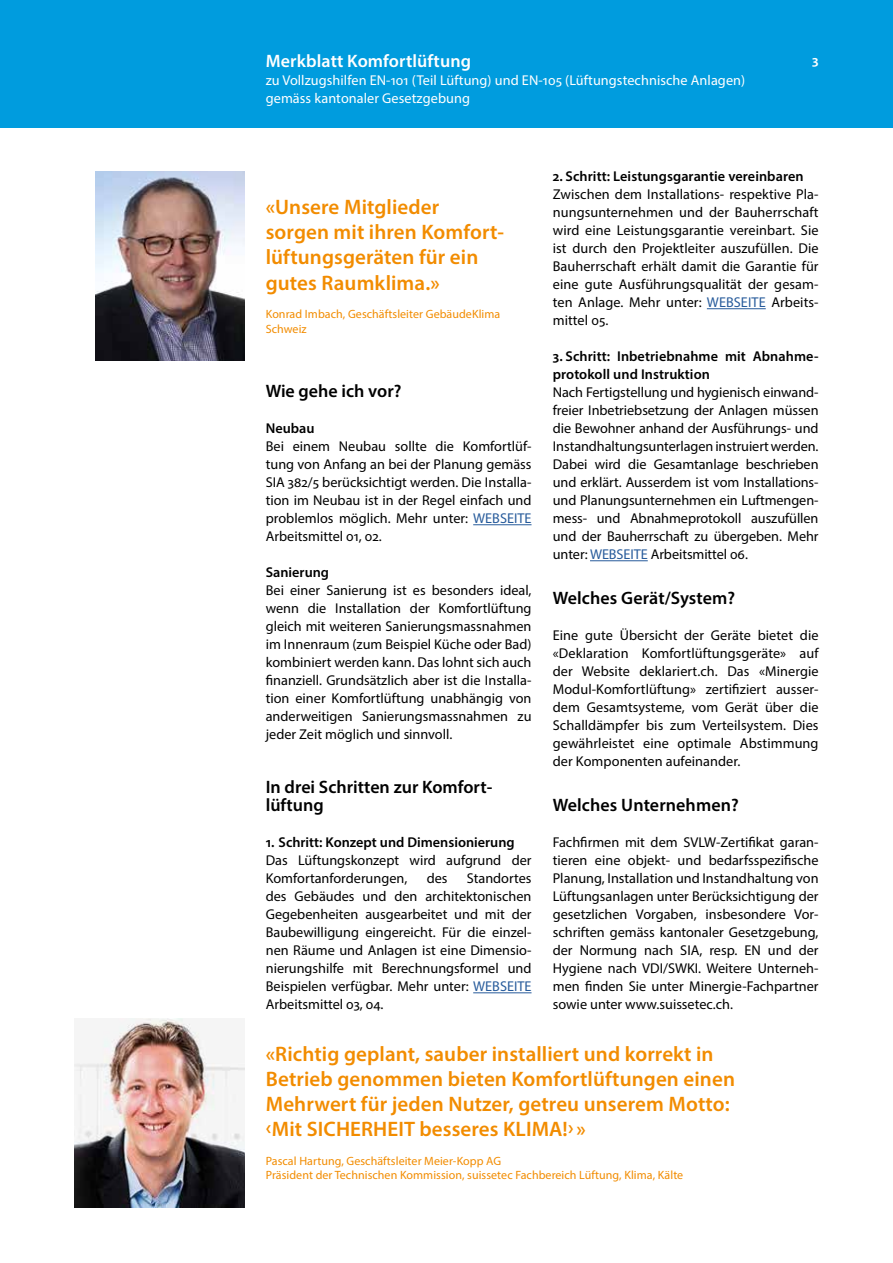
<style>
.page{position:relative;width:893px;height:1263px;background:#fff}
.page>*{position:absolute;margin:0;border:0;box-sizing:border-box;transform-origin:0 0}
.t1{font:600 21px/25.2px "Myriad Pro";letter-spacing:.005em;color:#f28c00}
.t2{font:600 18px/18px "Myriad Pro";color:#000}
.t3{font:600 18px "Myriad Pro";letter-spacing:.005em;color:#fff}
.t4{font:14.25px/18px "Myriad Pro";color:#000;text-align:justify}
.t5{font:600 14.25px/18px "Myriad Pro";letter-spacing:.005em;color:#000}
.t6{font:14.25px/18px "Myriad Pro";letter-spacing:.005em;color:#fff}
.t7{font:600 14.25px "Myriad Pro";color:#fff}
.t8{font:12px/14.4px "Myriad Pro";letter-spacing:.005em;color:#f28c00}
.s1{color:#275b9b}
</style>
<div class="page">
<div style="left:0;top:0;width:893px;height:127px;background:#009cde"></div>
<hr style="left:473px;top:524px;width:58px;height:1px;background:#275b9b">
<hr style="left:473px;top:992px;width:58px;height:1px;background:#275b9b">
<hr style="left:707px;top:308px;width:59px;height:1px;background:#275b9b">
<hr style="left:590px;top:560px;width:58px;height:1px;background:#275b9b">
<img style="left:96px;top:171px;width:148px;height:189px">
<img style="left:74px;top:1018px;width:170px;height:189px">
<p class="t3" style="left:266px;top:50px;width:207px">Merkblatt Komfortlüftung</p>
<p class="t6" style="left:266px;top:71px;width:481px">zu Vollzugshilfen EN-101 (Teil Lüftung) und EN-105 (Lüftungstechnische Anlagen) gemäss kantonaler Gesetzgebung</p>
<p class="t7" style="left:812px;top:51px;width:8px">3</p>
<h1 class="t1" style="left:266px;top:194px;width:240px">«Unsere Mitglieder sorgen mit ihren Komfort&shy;lüftungsgeräten für ein gutes Raumklima.»</h1>
<p class="t8" style="left:266px;top:307px;width:236px">Konrad Imbach, Geschäftsleiter GebäudeKlima<br>Schweiz</p>
<p class="t2" style="left:266px;top:382px;width:137px">Wie gehe ich vor?</p>
<p class="t5" style="left:266px;top:419px;width:50px">Neubau</p>
<p class="t4" style="left:266px;top:437px;width:267px">Bei einem Neubau sollte die Komfortlüf&shy;tung von Anfang an bei der Planung gemäss SIA 382/5 berücksichtigt werden. Die Installa&shy;tion im Neubau ist in der Regel einfach und problemlos möglich. Mehr unter: <span class="s1">WEBSEITE </span>Arbeitsmittel 01, 02.</p>
<p class="t5" style="left:266px;top:563px;width:65px">Sanierung</p>
<p class="t4" style="left:266px;top:581px;width:267px">Bei einer Sanierung ist es besonders ideal, wenn die Installation der Komfortlüftung gleich mit weiteren Sanierungsmassnahmen im Innenraum (zum Beispiel Küche oder Bad) kombiniert werden kann. Das lohnt sich auch finanziell. Grundsätzlich aber ist die Installa&shy;tion einer Komfortlüftung unabhängig von anderweitigen Sanierungsmassnahmen zu jeder Zeit möglich und sinnvoll.</p>
<p class="t2" style="left:266px;top:778px;width:228px">In drei Schritten zur Komfort&shy;lüftung</p>
<p class="t5" style="left:266px;top:833px;width:250px">1. Schritt: Konzept und Dimensionierung</p>
<p class="t4" style="left:266px;top:851px;width:267px">Das Lüftungskonzept wird aufgrund der<br>Komfortanforderungen,</p>
<p class="t4" style="left:266px;top:869px;width:267px;text-indent:201px">Standortes des Gebäudes und den architektonischen Gegebenheiten ausgearbeitet und mit der Baubewilligung eingereicht. Für die einzel&shy;nen Räume und Anlagen ist eine Dimensio&shy;nierungshilfe mit Berechnungsformel und Beispielen verfügbar. Mehr unter: <span class="s1">WEBSEITE </span>Arbeitsmittel 03, 04.</p>
<p class="t4" style="left:427px;top:869px;width:22px">des</p>
<p class="t5" style="left:553px;top:167px;width:252px">2. Schritt: Leistungsgarantie vereinbaren</p>
<p class="t4" style="left:553px;top:185px;width:267px">Zwischen dem Installations- respektive Pla&shy;nungsunternehmen und der Bauherrschaft wird eine Leistungsgarantie vereinbart. Sie ist durch den Projektleiter auszufüllen. Die Bauherrschaft erhält damit die Garantie für eine gute Ausführungsqualität der gesam&shy;ten Anlage. Mehr unter: <span class="s1">WEBSEITE</span> Arbeits&shy;mittel 05.</p>
<p class="t5" style="left:553px;top:347px;width:267px">3. Schritt: Inbetriebnahme mit Abnahme&shy;protokoll und Instruktion</p>
<p class="t4" style="left:553px;top:383px;width:267px">Nach Fertigstellung und hygienisch einwand&shy;freier Inbetriebsetzung der Anlagen müssen die Bewohner anhand der Ausführungs- und Instandhaltungsunterlagen instruiert werden.<br>Dabei wird die Gesamtanlage beschrieben und erklärt. Ausserdem ist vom Installations&shy;und Planungsunternehmen ein Luftmengen&shy;mess- und Abnahmeprotokoll auszufüllen und der Bauherrschaft zu übergeben. Mehr unter: <span class="s1">WEBSEITE</span> Arbeitsmittel 06.</p>
<p class="t2" style="left:553px;top:589px;width:184px">Welches Gerät/System?</p>
<p class="t4" style="left:553px;top:626px;width:267px">Eine gute Übersicht der Geräte bietet die «Deklaration Komfortlüftungsgeräte» auf der Website deklariert.ch. Das «Minergie Modul-Komfortlüftung» zertifiziert ausser&shy;dem Gesamtsysteme, vom Gerät über die Schalldämpfer bis zum Verteilsystem. Dies gewährleistet eine optimale Abstimmung der Komponenten aufeinander.</p>
<p class="t2" style="left:553px;top:796px;width:188px">Welches Unternehmen?</p>
<p class="t4" style="left:553px;top:833px;width:267px">Fachfirmen mit dem SVLW-Zertifikat garan&shy;tieren eine objekt- und bedarfsspezifische Planung, Installation und Instandhaltung von Lüftungsanlagen unter Berücksichtigung der gesetzlichen Vorgaben, insbesondere Vor&shy;schriften gemäss kantonaler Gesetzgebung, der Normung nach SIA, resp. EN und der Hygiene nach VDI/SWKI. Weitere Unterneh&shy;men finden Sie unter Minergie-Fachpartner sowie unter www.suissetec.ch.</p>
<h1 class="t1" style="left:266px;top:1040px;width:471px">«Richtig geplant, sauber installiert und korrekt in Betrieb genommen bieten Komfortlüftungen einen Mehrwert für jeden Nutzer, getreu unserem Motto: ‹Mit SICHERHEIT besseres KLIMA!› »</h1>
<p class="t8" style="left:266px;top:1153px;width:419px">Pascal Hartung, Geschäftsleiter Meier-Kopp AG<br>Präsident der Technischen Kommission, suissetec Fachbereich Lüftung, Klima, Kälte</p>
</div>
